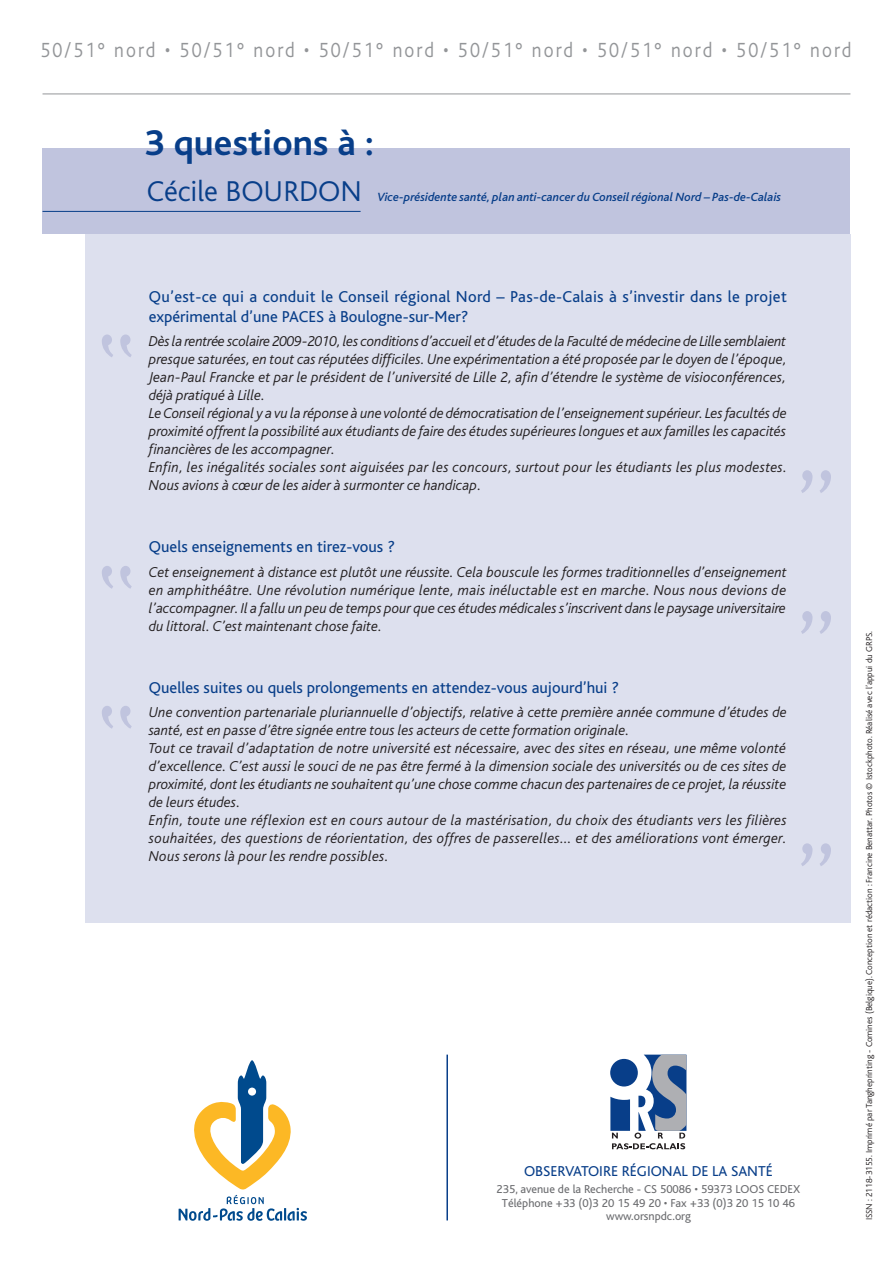
<style>
.page{position:relative;width:893px;height:1263px;background:#fff}
.page>*{position:absolute;margin:0;border:0;box-sizing:border-box;transform-origin:0 0}
.t1{font:66px/139.9px "Base Nine";color:#c0c4de;scale:.9 1}
.t2{font:700 37.5px "Bliss";color:#083e89}
.t3{font:300 30px "Bliss";color:#083e89}
.t4{font:300 21.45px "Bliss";letter-spacing:.11em;color:#939598;scale:.9 1}
.t5{font:16.5px/19.8px "Bliss";letter-spacing:.02em;color:#083e89}
.t6{font:16.5px "Bliss";color:#083e89}
.t7{font:italic 300 15px/18px "Bliss";color:#231f20}
.t8{font:15px "Bliss";color:#083e89}
.t9{font:italic 500 12.45px "Bliss";color:#083e89}
.t10{font:12px/13.5px "Bliss";color:#6c6d70;text-align:center}
.t11{font:300 9px "Bliss";color:#231f20}
</style>
<div class="page">
<div style="left:43px;top:149px;width:807px;height:85px;background:#c0c4de"></div>
<hr style="left:43px;top:211px;width:318px;height:1px;background:#083e89">
<div style="left:85px;top:234px;width:765px;height:689px;background:#dde0ee"></div>
<hr style="left:446px;top:1054px;width:2px;height:166px;background:#083e89">
<svg style="left:610px;top:1054px;width:76px;height:95px"></svg>
<svg style="left:179px;top:1060px;width:128px;height:161px"></svg>
<hr style="left:43px;top:94px;width:807px;height:1px;background:#939598">
<h3 class="t4" style="left:40px;top:38px;width:903px">50/51° nord • 50/51° nord • 50/51° nord • 50/51° nord • 50/51° nord • 50/51° nord</h3>
<h2 class="t2" style="left:145px;top:123px;width:231px">3 questions à :</h2>
<h3 class="t3" style="left:147px;top:176px;width:217px">Cécile BOURDON</h3>
<p class="t9" style="left:378px;top:191px;width:405px">Vice-présidente santé, plan anti-cancer du Conseil régional Nord – Pas-de-Calais</p>
<h1 class="t1" style="left:94px;top:293px;width:53px">“</h1>
<h1 class="t1" style="left:94px;top:524px;width:53px">“ “</h1>
<p class="t5" style="left:149px;top:287px;width:640px">Qu’est-ce qui a conduit le Conseil régional Nord – Pas-de-Calais à s’investir dans le projet expérimental d’une PACES à Boulogne-sur-Mer?</p>
<p class="t7" style="left:149px;top:332px;width:640px">Dès la rentrée scolaire 2009-2010, les conditions d’accueil et d’études de la Faculté de médecine de Lille semblaient presque saturées, en tout cas réputées difficiles. Une expérimentation a été proposée par le doyen de l’époque, Jean-Paul Francke et par le président de l’université de Lille 2, afin d’étendre le système de visioconférences, déjà pratiqué à Lille.<br>Le Conseil régional y a vu la réponse à une volonté de démocratisation de l’enseignement supérieur. Les facultés de proximité offrent la possibilité aux étudiants de faire des études supérieures longues et aux familles les capacités financières de les accompagner.<br>Enfin, les inégalités sociales sont aiguisées par les concours, surtout pour les étudiants les plus modestes.<br>Nous avions à cœur de les aider à surmonter ce handicap.</p>
<p class="t6" style="left:149px;top:538px;width:248px">Quels enseignements en tirez-vous ?</p>
<p class="t7" style="left:149px;top:563px;width:639px;text-align:justify">Cet enseignement à distance est plutôt une réussite. Cela bouscule les formes traditionnelles d’enseignement en amphithéâtre. Une révolution numérique lente, mais inéluctable est en marche. Nous nous devions de l’accompagner. Il a fallu un peu de temps pour que ces études médicales s’inscrivent dans le paysage universitaire du littoral. C’est maintenant chose faite.</p>
<h1 class="t1" style="left:793px;top:428px;width:53px;line-height:140.9px">” ”</h1>
<p class="t6" style="left:149px;top:679px;width:472px">Quelles suites ou quels prolongements en attendez-vous aujourd’hui ?</p>
<p class="t7" style="left:149px;top:704px;width:640px">Une convention partenariale pluriannuelle d’objectifs, relative à cette première année commune d’études de santé, est en passe d’être signée entre tous les acteurs de cette formation originale.<br>Tout ce travail d’adaptation de notre université est nécessaire, avec des sites en réseau, une même volonté d’excellence. C’est aussi le souci de ne pas être fermé à la dimension sociale des universités ou de ces sites de proximité, dont les étudiants ne souhaitent qu’une chose comme chacun des partenaires de ce projet, la réussite de leurs études.<br>Enfin, toute une réflexion est en cours autour de la mastérisation, du choix des étudiants vers les filières souhaitées, des questions de réorientation, des offres de passerelles… et des améliorations vont émerger.<br>Nous serons là pour les rendre possibles.</p>
<h1 class="t1" style="left:793px;top:801px;width:53px">”</h1>
<p class="t8" style="left:524px;top:1163px;width:250px">OBSERVATOIRE RÉGIONAL DE LA SANTÉ</p>
<p class="t10" style="left:497px;top:1183px;width:305px">235, avenue de la Recherche - CS 50086 • 59373 LOOS CEDEX<br>Téléphone +33 (0)3 20 15 49 20 • Fax +33 (0)3 20 15 10 46 www.orsnpdc.org</p>
<p class="t11" style="left:864px;top:1220px;width:591px;rotate:-90deg">ISSN : 2118-3155. Imprimé par Tangheprinting - Comines (Belgique). Conception et rédaction : Francine Benattar. Photos © Istockphoto. Réalisé avec l’appui du GRPS.</p>
</div>
